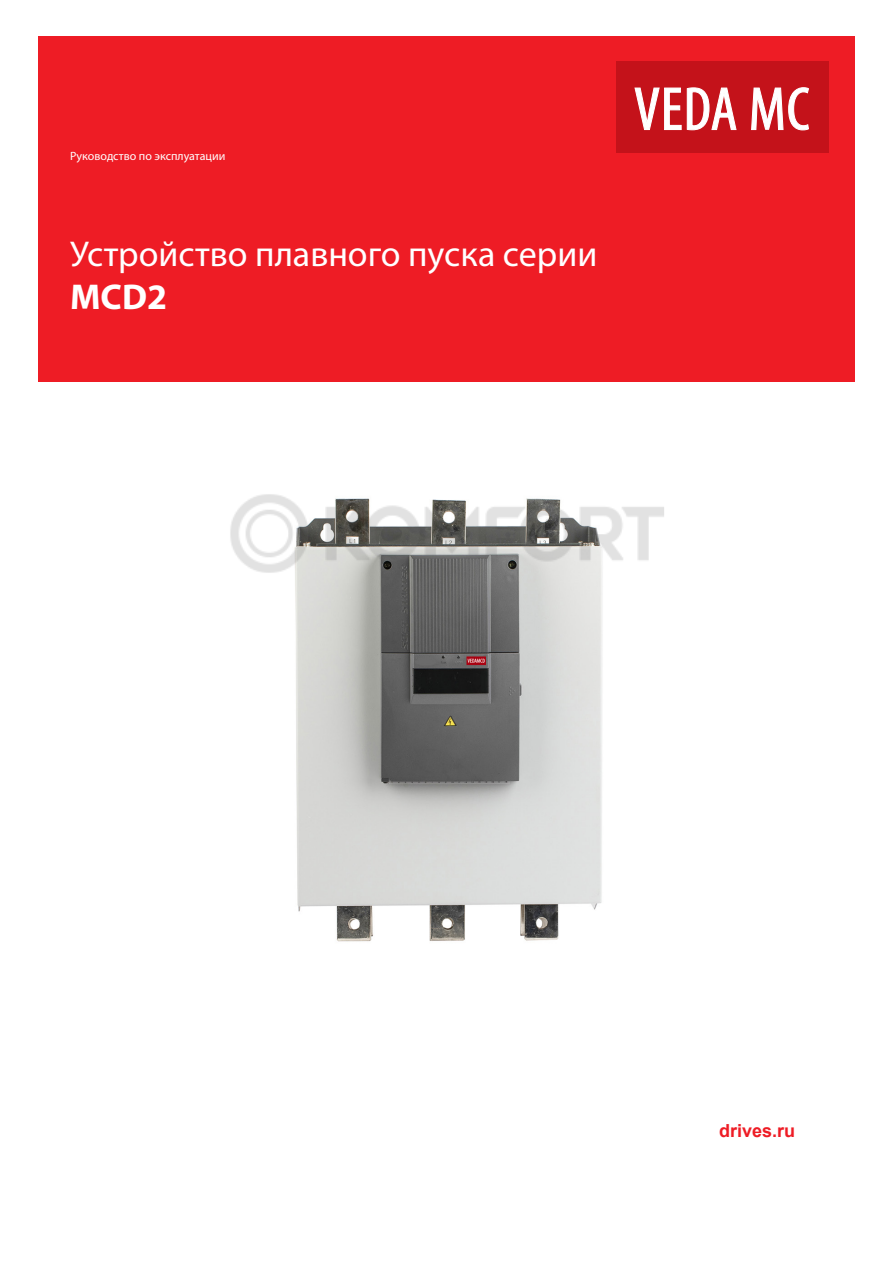
<style>
.page{position:relative;width:893px;height:1263px;background:#fff}
.page>*{position:absolute;margin:0;border:0;box-sizing:border-box;transform-origin:0 0}
.Paragraph_Style2{font:36px/43.2px "Myriad Pro";color:#fff}
.Paragraph_Style1{font:700 18px "Arial";color:#ee1c25}
.Paragraph_Style1-2{font:12px "Myriad Pro";color:#fff}
.s1{font-weight:700}
</style>
<div class="page">
<img style="left:295px;top:583px;width:307px;height:359px">
<div style="left:38px;top:37px;width:816px;height:345px;background:#ee1c25"></div>
<div style="left:617px;top:61px;width:212px;height:91px;background:#c4121a"></div>
<svg style="left:634px;top:87px;width:103px;height:44px"></svg>
<svg style="left:751px;top:87px;width:58px;height:44px"></svg>
<img style="left:230px;top:494px;width:434px;height:89px">
<p class="Paragraph_Style1-2" style="left:70px;top:148px;width:157px">Руководство по эксплуатации</p>
<p class="Paragraph_Style2" style="left:70px;top:232px;width:529px">Устройство плавного пуска серии<br><span class="s1">MCD2</span></p>
<p class="Paragraph_Style1" style="left:719px;top:1117px;width:78px">drives.ru</p>
</div>
